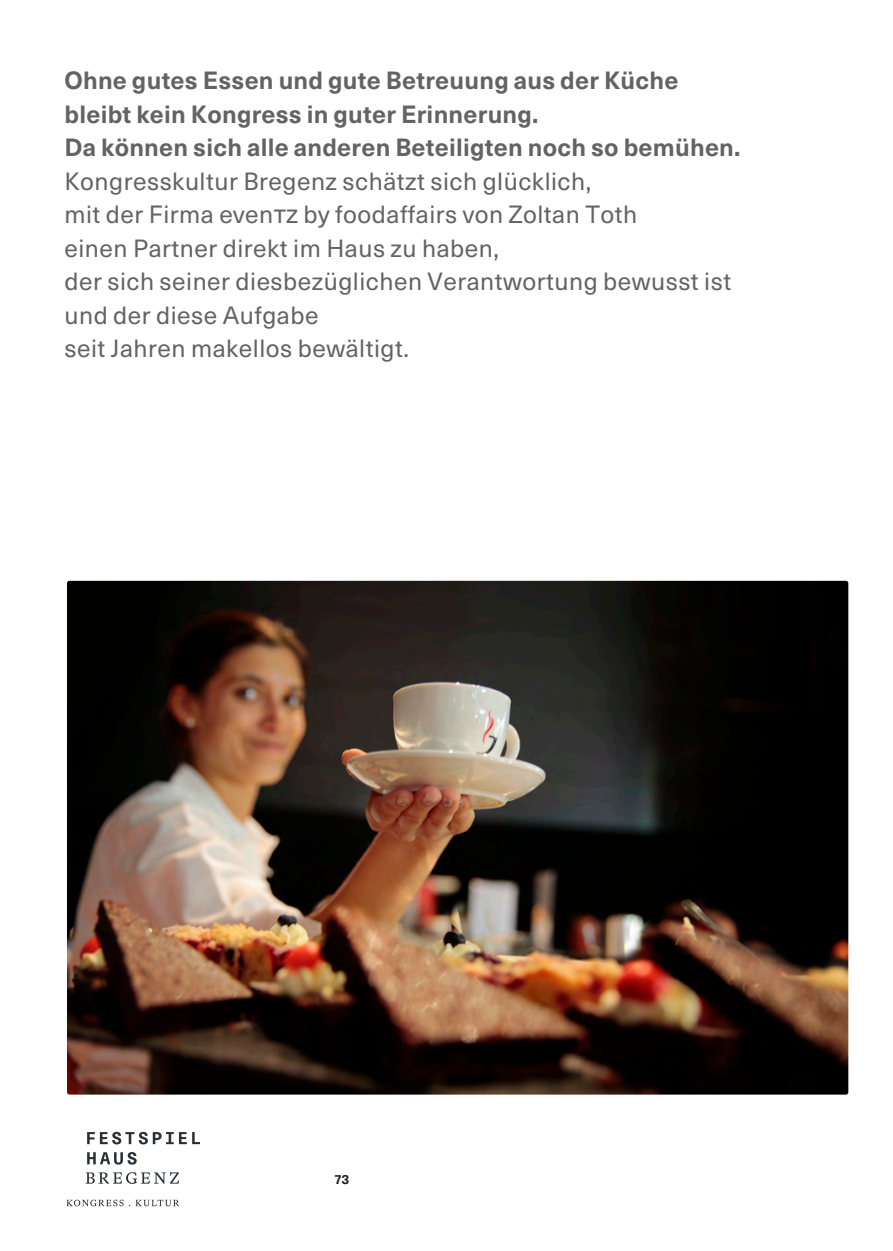
<style>
.page{position:relative;width:893px;height:1251px;background:#fff}
.page>*{position:absolute;margin:0;border:0;box-sizing:border-box;transform-origin:0 0}
.t1{font:24.5px/33.4px "Neue Haas Unica Pro";letter-spacing:.02em;color:#636366}
.t2{font:700 24.5px/33.4px "Neue Haas Unica Pro";letter-spacing:.01em;color:#636366}
.t3{font:700 13.12px "Neue Haas Unica Pro";color:#231f20}
</style>
<div class="page">
<svg style="left:86px;top:1172px;width:93px;height:11px"></svg>
<svg style="left:87px;top:1152px;width:50px;height:12px"></svg>
<svg style="left:87px;top:1131px;width:113px;height:13px"></svg>
<svg style="left:66px;top:1199px;width:113px;height:6px"></svg>
<img style="left:67px;top:580px;width:781px;height:514px">
<p class="t2" style="left:64px;top:64px;width:678px">Ohne gutes Essen und gute Betreuung aus der Küche bleibt kein Kongress in guter Erinnerung.<br>Da können sich alle anderen Beteiligten noch so bemühen.</p>
<p class="t1" style="left:64px;top:165px;width:668px">Kongresskultur Bregenz schätzt sich glücklich,<br>mit der Firma evenTZ by foodaffairs von Zoltan Toth<br>einen Partner direkt im Haus zu haben,<br>der sich seiner diesbezüglichen Verantwortung bewusst ist und der diese Aufgabe<br>seit Jahren makellos bewältigt.</p>
<p class="t3" style="left:335px;top:1170px;width:16px">73</p>
</div>
